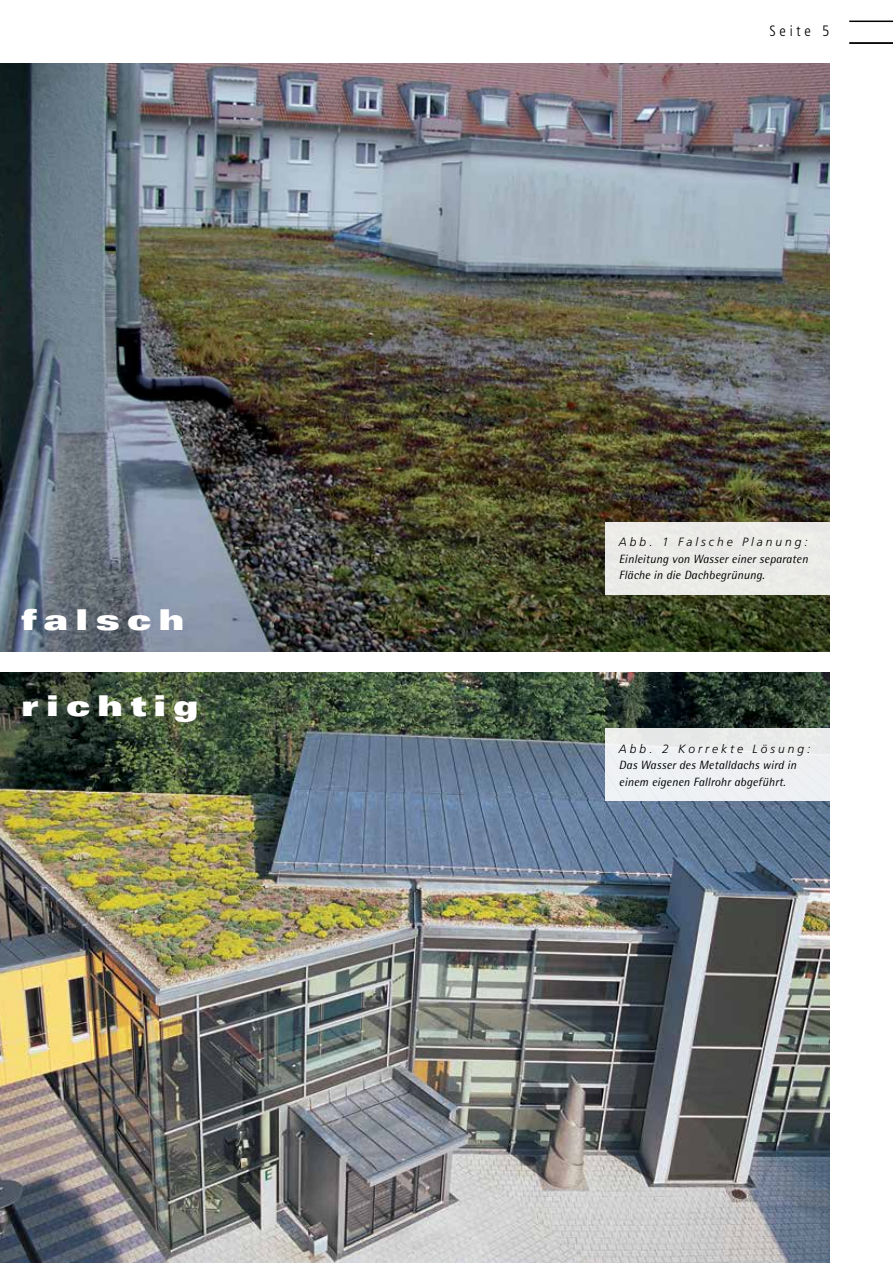
<style>
.page{position:relative;width:893px;height:1263px;background:#fff}
.page>*{position:absolute;margin:0;border:0;box-sizing:border-box;transform-origin:0 0}
.t1{font:900 expanded 28.65px "Univers";letter-spacing:.25em;color:#fff}
.t2{font:300 condensed 15px "Frutiger";letter-spacing:.25em;color:#000}
.t3{font:italic 12px/16.5px "Rotis Semi Sans";letter-spacing:.01em;color:#000}
.t4{font:italic 300 12px "Frutiger";letter-spacing:.25em;color:#000}
</style>
<div class="page">
<hr style="left:849px;top:21px;width:44px;height:1px;background:#000">
<hr style="left:849px;top:42px;width:44px;height:2px;background:#000">
<img style="left:0;top:673px;width:829px;height:590px">
<img style="left:0;top:64px;width:829px;height:587px">
<div style="left:605px;top:728px;width:225px;height:73px;background:#eef0f2"></div>
<div style="left:605px;top:522px;width:225px;height:73px;background:#eaebe7"></div>
<h1 class="t1" style="left:21px;top:602px;width:165px">falsch</h1>
<h1 class="t1" style="left:21px;top:689px;width:179px">richtig</h1>
<p class="t2" style="left:769px;top:22px;width:61px">Seite 5</p>
<p class="t4" style="left:619px;top:535px;width:190px">Abb. 1 Falsche Planung:</p>
<p class="t3" style="left:619px;top:550px;width:190px">Einleitung von Wasser einer separaten<br>Fläche in die Dachbegrünung.</p>
<p class="t4" style="left:619px;top:742px;width:193px">Abb. 2 Korrekte Lösung:</p>
<p class="t3" style="left:619px;top:757px;width:179px">Das Wasser des Metalldachs wird in einem eigenen Fallrohr abgeführt.</p>
</div>
